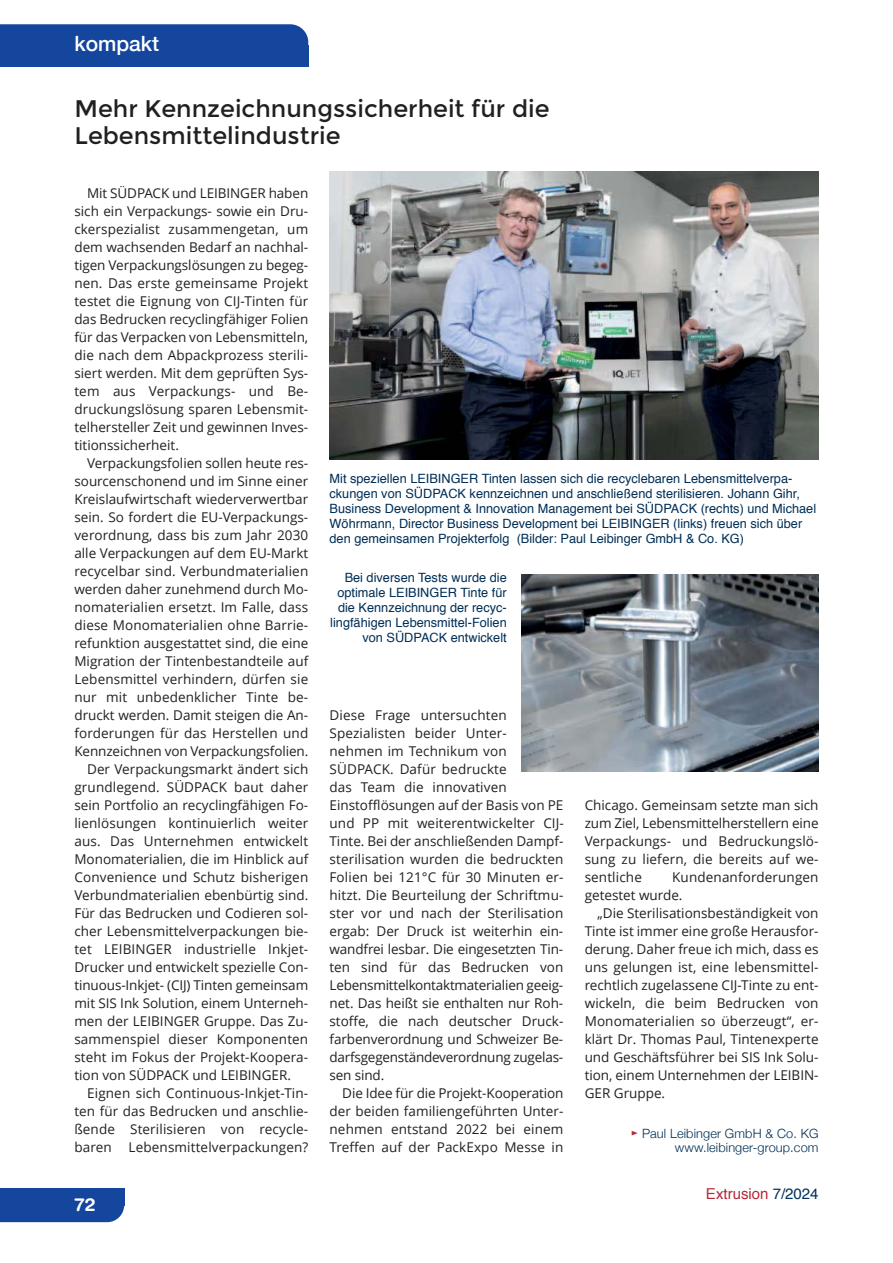
<style>
.page{position:relative;width:893px;height:1263px;background:#fff}
.page>*{position:absolute;margin:0;border:0;box-sizing:border-box;transform-origin:0 0}
.t1{font:24px/27px "Montserrat";color:#221f1f}
.t2{font:500 21px "Helvetica Neue";color:#fff}
.t3{font:700 18px "Helvetica Rounded";color:#fff}
.t4{font:15px "Helvetica";color:#b72837}
.t5{font:13.5px/18px "Open Sans";color:#221f1f;text-align:justify}
.t6{font:12.75px/15px "Helvetica";color:#002e56}
.t7{font:300 12.75px/14.2px "Helvetica Neue";letter-spacing:.01em;color:#002e56;text-align:right}
.s1{font-family:"Arial Unicode MS";font-weight:400;color:#b72837}
.s2{color:#00305e}
</style>
<div class="page">
<div style="left:0;top:1205px;width:124px;height:17px;background:#15469d"></div>
<div style="left:0;top:1188px;width:124px;height:17px;background:#15469d"></div>
<div style="left:0;top:24px;width:308px;height:21px;background:#15469d"></div>
<div style="left:0;top:45px;width:308px;height:21px;background:#15469d"></div>
<img style="left:330px;top:172px;width:489px;height:287px">
<img style="left:522px;top:574px;width:297px;height:198px">
<h2 class="t2" style="left:74px;top:27px;width:86px">kompakt</h2>
<h1 class="t1" style="left:74px;top:97px;width:477px">Mehr Kennzeichnungssicherheit für die<br>Lebensmittelindustrie</h1>
<p class="t5" style="left:74px;top:185px;width:235px;text-indent:13px">Mit SÜDPACK und LEIBINGER haben sich ein Verpackungs- sowie ein Dru - ckerspezialist zusammengetan, um dem wachsenden Bedarf an nachhal&shy;tigen Verpackungslösungen zu begeg&shy;nen. Das erste gemeinsame Projekt testet die Eignung von CIJ-Tinten für das Bedrucken recyclingfähiger Folien für das Verpacken von Lebensmitteln, die nach dem Abpackprozess sterili&shy;siert werden. Mit dem geprüften Sys - tem aus Verpackungs- und Be&shy;druckungslösung sparen Lebensmit&shy;telhersteller Zeit und gewinnen Inves - titionssicherheit.</p>
<p class="t5" style="left:87px;top:455px;width:223px">Verpackungsfolien sollen heute res-</p>
<p class="t5" style="left:74px;top:473px;width:235px">sourcenschonend und im Sinne einer</p>
<p class="t5" style="left:74px;top:491px;width:235px">Kreislaufwirtschaft wiederverwertbar</p>
<p class="t5" style="left:74px;top:509px;width:235px">sein. So fordert die EU-Verpackungs-</p>
<p class="t5" style="left:74px;top:527px;width:235px">verordnung, dass bis zum Jahr 2030</p>
<p class="t5" style="left:74px;top:545px;width:235px">alle Verpackungen auf dem EU-Markt</p>
<p class="t5" style="left:74px;top:563px;width:235px">recycelbar sind. Verbundmaterialien</p>
<p class="t5" style="left:74px;top:581px;width:235px">werden daher zunehmend durch Mo-</p>
<p class="t5" style="left:74px;top:599px;width:235px">nomaterialien ersetzt. Im Falle, dass</p>
<p class="t5" style="left:74px;top:617px;width:235px">diese Monomaterialien ohne Barrie-</p>
<p class="t5" style="left:74px;top:635px;width:235px">refunktion ausgestattet sind, die eine</p>
<p class="t5" style="left:74px;top:653px;width:235px">Migration der Tintenbestandteile auf</p>
<p class="t5" style="left:74px;top:671px;width:235px">Lebensmittel verhindern, dürfen sie</p>
<p class="t5" style="left:74px;top:689px;width:235px">nur mit unbedenklicher Tinte be-</p>
<p class="t5" style="left:74px;top:707px;width:235px">druckt werden. Damit steigen die An-</p>
<p class="t5" style="left:74px;top:725px;width:235px">forderungen für das Herstellen und</p>
<p class="t5" style="left:74px;top:743px;width:235px">Kennzeichnen von Verpackungsfolien.</p>
<p class="t5" style="left:87px;top:761px;width:223px">Der Verpackungsmarkt ändert sich</p>
<p class="t5" style="left:74px;top:779px;width:235px">grundlegend. SÜDPACK baut daher</p>
<p class="t5" style="left:74px;top:797px;width:235px">sein Portfolio an recyclingfähigen Fo-</p>
<p class="t5" style="left:74px;top:815px;width:235px">lienlösungen kontinuierlich weiter</p>
<p class="t5" style="left:74px;top:833px;width:235px">aus. Das Unternehmen entwickelt</p>
<p class="t5" style="left:74px;top:851px;width:235px">Monomaterialien, die im Hinblick auf</p>
<p class="t5" style="left:74px;top:869px;width:235px">Convenience und Schutz bisherigen</p>
<p class="t5" style="left:74px;top:887px;width:235px">Verbundmaterialien ebenbürtig sind.</p>
<p class="t5" style="left:74px;top:905px;width:235px">Für das Bedrucken und Codieren sol-</p>
<p class="t5" style="left:74px;top:923px;width:235px">cher Lebensmittelverpackungen bie-</p>
<p class="t5" style="left:74px;top:941px;width:235px">tet LEIBINGER industrielle Inkjet-</p>
<p class="t5" style="left:74px;top:959px;width:235px">Drucker und entwickelt spezielle Con-</p>
<p class="t5" style="left:74px;top:977px;width:235px">tinuous-Inkjet- (CIJ) Tinten gemeinsam</p>
<p class="t5" style="left:74px;top:995px;width:235px">mit SIS Ink Solution, einem Unterneh-</p>
<p class="t5" style="left:74px;top:1013px;width:235px">men der LEIBINGER Gruppe. Das Zu-</p>
<p class="t5" style="left:74px;top:1031px;width:235px">sammenspiel dieser Komponenten</p>
<p class="t5" style="left:74px;top:1049px;width:235px">steht im Fokus der Projekt-Koopera-</p>
<p class="t5" style="left:74px;top:1067px;width:218px">tion von SÜDPACK und LEIBINGER.</p>
<p class="t5" style="left:87px;top:1085px;width:223px">Eignen sich Continuous-Inkjet-Tin-</p>
<p class="t5" style="left:74px;top:1103px;width:235px">ten für das Bedrucken und anschlie-</p>
<p class="t5" style="left:74px;top:1121px;width:235px">ßende Sterilisieren von recycle-</p>
<p class="t5" style="left:74px;top:1139px;width:235px">baren Lebensmittelverpackungen?</p>
<h3 class="t3" style="left:74px;top:1194px;width:23px">72</h3>
<p class="t6" style="left:330px;top:473px;width:488px">Mit speziellen LEIBINGER Tinten lassen sich die recyclebaren Lebensmittelverpa&shy;ckungen von SÜDPACK kennzeichnen und anschließend sterilisieren. Johann Gihr, Business Development &amp; Innovation Management bei SÜDPACK (rechts) und Michael Wöhrmann, Director Business Development bei LEIBINGER (links) freuen sich über den gemeinsamen Projekterfolg (Bilder: Paul Leibinger GmbH &amp; Co. KG)</p>
<p class="t6" style="left:330px;top:571px;width:178px;text-align:right">Bei diversen Tests wurde die optimale LEIBINGER Tinte für die Kennzeichnung der recyc&shy;lingfähigen Lebensmittel-Folien von SÜDPACK entwickelt</p>
<p class="t5" style="left:330px;top:707px;width:236px;text-align:left">Diese Frage untersuchten<br>Spezialisten beider Unter-<br>nehmen im Technikum von<br>SÜDPACK. Dafür bedruckte<br>das Team die innovativen<br>Einstofflösungen auf der Basis von PE und PP mit weiterentwickelter CIJ-<br>Tinte. Bei der anschließenden Dampf&shy;sterilisation wurden die bedruckten<br>Folien bei 121°C für 30 Minuten er&shy;hitzt. Die Beurteilung der Schriftmu&shy;ster vor und nach der Sterilisation ergab: Der Druck ist weiterhin ein&shy;wandfrei lesbar. Die eingesetzten Tin&shy;ten sind für das Bedrucken von<br>Lebensmittelkontaktmaterialien geeig&shy;net. Das heißt sie enthalten nur Roh&shy;stoffe, die nach deutscher Druck&shy;farbenverordnung und Schweizer Be&shy;darfsgegenständeverordnung zugelas&shy;sen sind.</p>
<p class="t5" style="left:330px;top:1085px;width:235px;text-indent:13px">Die Idee für die Projekt-Kooperation der beiden familiengeführten Unter&shy;nehmen entstand 2022 bei einem Treffen auf der PackExpo Messe in</p>
<p class="t5" style="left:585px;top:797px;width:235px">Chicago. Gemeinsam setzte man sich zum Ziel, Lebensmittelherstellern eine Verpackungs- und Bedruckungslö&shy;sung zu liefern, die bereits auf we&shy;sentliche</p>
<p class="t5" style="left:585px;top:869px;width:235px;text-indent:87px">Kundenanforderungen getestet wurde.</p>
<p class="t5" style="left:585px;top:905px;width:235px;text-indent:13px">„Die Sterilisationsbeständigkeit von Tinte ist immer eine große Herausfor&shy;derung. Daher freue ich mich, dass es uns gelungen ist, eine lebensmittel&shy;rechtlich zugelassene CIJ-Tinte zu ent&shy;wickeln, die beim Bedrucken von Monomaterialien so überzeugt“, er&shy;klärt Dr. Thomas Paul, Tintenexperte und Geschäftsführer bei SIS Ink Solu&shy;tion, einem Unternehmen der LEIBIN-GER Gruppe.</p>
<p class="t7" style="left:631px;top:1126px;width:189px"><span class="s1">►</span> Paul Leibinger GmbH &amp; Co. KG www.leibinger-group.com</p>
<p class="t4" style="left:706px;top:1188px;width:114px">Extrusion <span class="s2">7/2024</span></p>
</div>
